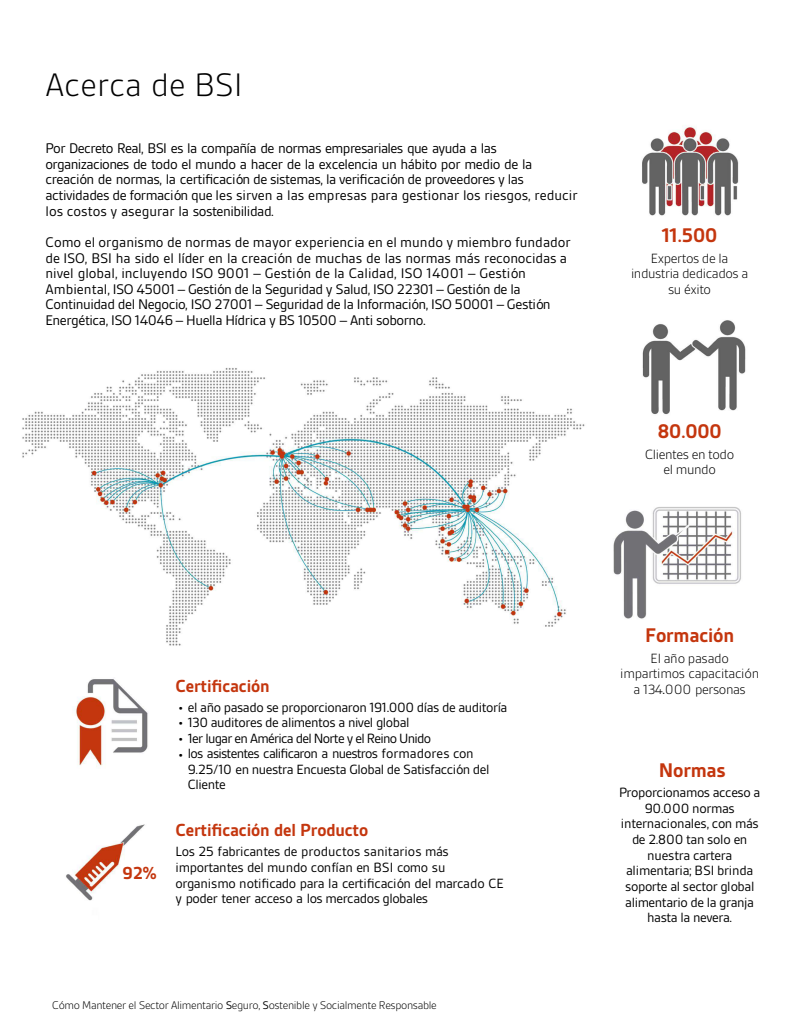
<style>
.page{position:relative;width:794px;height:1034px;background:#fff}
.page>*{position:absolute;margin:0;border:0;box-sizing:border-box;transform-origin:0 0}
.t1{font:300 35px "BSI Gesta";color:#000}
.t2{font:700 21.25px "BSI Gesta";letter-spacing:-.01em;color:#c4360e}
.t3{font:700 18.75px "BSI Gesta";letter-spacing:-.01em;color:#c4360e}
.t4{font:15px/15.6px "BSI Gesta";letter-spacing:-.01em;color:#000}
.t5{font:15px/15.6px "BSI Gesta";letter-spacing:-.03em;color:#000}
.t6{font:14.38px/15.6px "BSI Gesta";letter-spacing:-.03em;color:#000}
.t7{font:300 14.38px/15.6px "BSI Gesta";letter-spacing:-.03em;color:#000;text-align:center}
.t8{font:300 11.88px "BSI Gesta";letter-spacing:-.03em;color:#000}
.s1{font-weight:300}
.s2{font-weight:400}
</style>
<div class="page">
<img style="left:22px;top:125px;width:724px;height:776px">
<h1 class="t1" style="left:45px;top:67px;width:198px">Acerca de BSI</h1>
<p class="t5" style="left:45px;top:140px;width:533px">Por Decreto Real, BSI es la compañía de normas empresariales que ayuda a las organizaciones de todo el mundo a hacer de la excelencia un hábito por medio de la creación de normas, la certificación de sistemas, la verificación de proveedores y las actividades de formación que les sirven a las empresas para gestionar los riesgos, reducir los costos y asegurar la sostenibilidad.</p>
<p class="t4" style="left:45px;top:234px;width:526px">Como el organismo de normas de mayor experiencia en el mundo y miembro fundador de ISO, BSI ha sido el líder en la creación de muchas de las normas más reconocidas a nivel global, incluyendo ISO 9001 – Gestión de la Calidad, ISO 14001 – Gestión Ambiental, ISO 45001 – Gestión de la Seguridad y Salud, ISO 22301 – Gestión de la Continuidad del Negocio, ISO 27001 – Seguridad de la Información, ISO 50001 – Gestión Energética, ISO 14046 – Huella Hídrica y BS 10500 – Anti soborno.</p>
<h2 class="t2" style="left:662px;top:224px;width:57px">11.500</h2>
<p class="t7" style="left:631px;top:250px;width:119px">Expertos de la industria dedicados a su éxito</p>
<h2 class="t2" style="left:657px;top:420px;width:65px">80.000</h2>
<p class="t7" style="left:645px;top:446px;width:90px">Clientes en todo el mundo</p>
<h3 class="t3" style="left:175px;top:676px;width:96px">Certificación</h3>
<h3 class="t3" style="left:122px;top:863px;width:36px">92%</h3>
<p class="t6" style="left:178px;top:699px;width:331px"><span class="s1">•</span> el año pasado se proporcionaron 191.000 días de auditoría</p>
<p class="t6" style="left:188px;top:715px;width:303px;line-height:15.4px;text-indent:-10px"><span class="s1">•</span> 130 auditores de alimentos a nivel global<br>1er lugar en América del Norte y el Reino Unido<br>los asistentes calificaron a nuestros formadores con 9.25/10 en nuestra Encuesta Global de Satisfacción del Cliente</p>
<p class="t7" style="left:178px;top:731px;width:7px;text-align:left">• •</p>
<h3 class="t3" style="left:175px;top:820px;width:194px">Certificación del Producto</h3>
<p class="t6" style="left:175px;top:844px;width:330px">Los 25 fabricantes de productos sanitarios más importantes del mundo confían en BSI como su organismo notificado para la certificación del marcado CE y poder tener acceso a los mercados globales</p>
<p class="t8" style="left:52px;top:999px;width:386px">Cómo Mantener el Sector Alimentario <span class="s2">S</span>eguro, <span class="s2">S</span>ostenible y Socialmente Responsable</p>
<h2 class="t2" style="left:645px;top:624px;width:90px">Formación</h2>
<p class="t7" style="left:620px;top:650px;width:140px">El año pasado impartimos capacitación a 134<span class="s2">.</span>000 personas</p>
<h2 class="t2" style="left:658px;top:759px;width:68px">Normas</h2>
<p class="t6" style="left:619px;top:784px;width:143px;text-align:center">Proporcionamos acceso a<br>90.000 normas internacionales, con más de 2.800 tan solo en nuestra cartera alimentaria; BSI brinda soporte al sector global alimentario de la granja hasta la nevera.</p>
</div>
